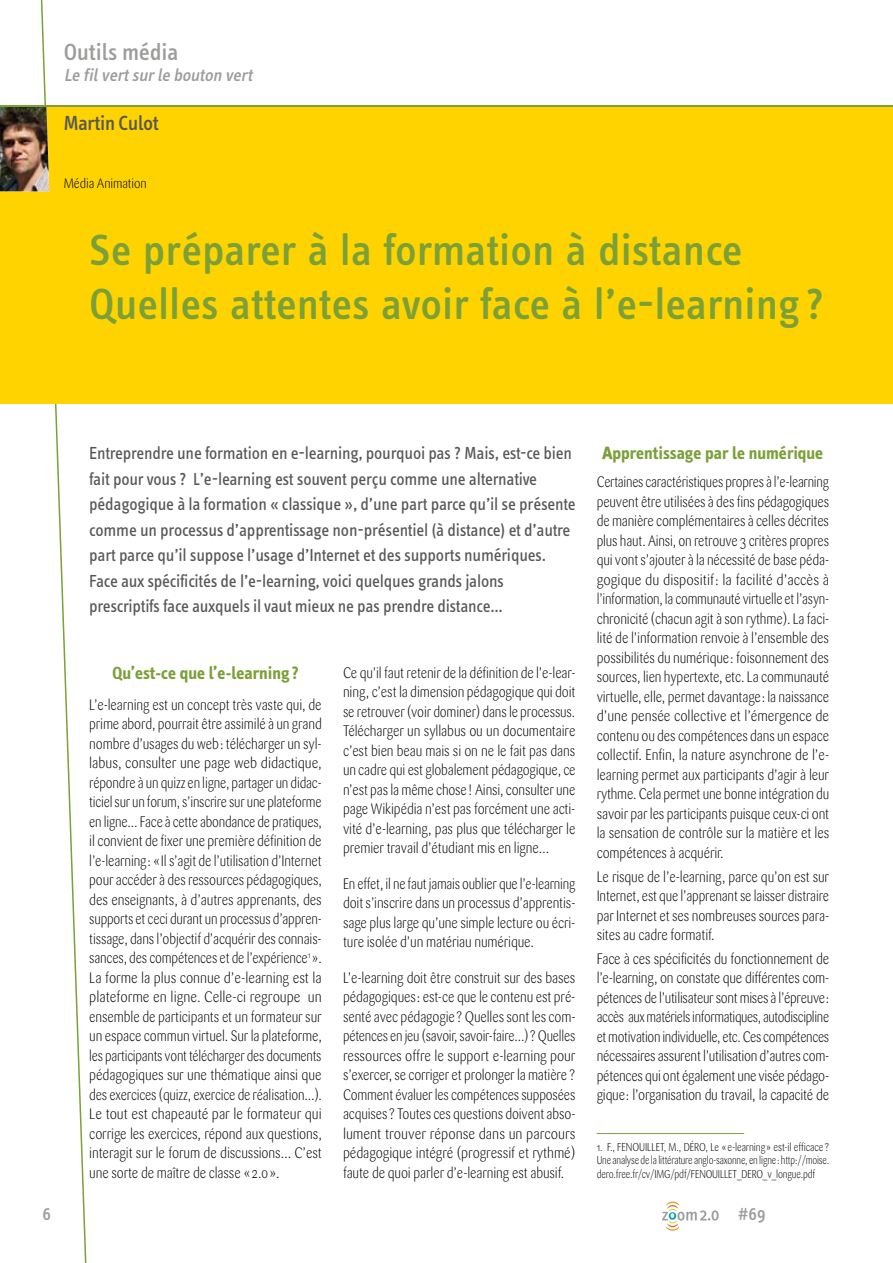
<style>
.page{position:relative;width:893px;height:1263px;background:#fff}
.page>*{position:absolute;margin:0;border:0;box-sizing:border-box;transform-origin:0 0}
.t1{font:500 45px/54px "Info Text";color:#7ba038}
.t2{font:500 24px "Info Text";color:#9d9d9c}
.t3{font:500 21px "Info Text";letter-spacing:-.01em;color:#575756}
.t4{font:18px/25.5px "Info Text";letter-spacing:-.01em;color:#575756;scale:.95 1}
.t5{font:700 18px "Info Text";color:#7ba038}
.t6{font:italic 500 18px "Info Text";color:#9d9d9c}
.t7{font:500 18px "Info Text";color:#9d9d9c}
.t8{font:300 15px/19.5px "Sari";letter-spacing:-.01em;color:#000;text-align:justify;scale:.86 1}
.t9{font:300 15px/19.5px "Sari";letter-spacing:-.01em;color:#000;text-align:justify;scale:.82 1}
.t10{font:300 15px/19.5px "Sari";letter-spacing:-.01em;color:#000;text-align:justify;scale:.85 1}
.t11{font:300 15px/19.5px "Sari";letter-spacing:-.01em;color:#000;text-align:justify;scale:.83 1}
.t12{font:300 13.5px "Sari";letter-spacing:-.01em;color:#000;scale:.88 1}
.t13{font:300 11.25px/13.5px "Sari";letter-spacing:-.015em;color:#000;text-align:justify;scale:.82 1}
</style>
<div class="page">
<svg style="left:662px;top:1201px;width:57px;height:30px"></svg>
<svg style="left:40px;top:0;width:47px;height:1263px"></svg>
<div style="left:0;top:361px;width:893px;height:43px;background:#ffd300"></div>
<div style="left:0;top:106px;width:893px;height:255px;background:#ffd300"></div>
<img style="left:0;top:106px;width:49px;height:85px">
<hr style="left:0;top:105px;width:893px;height:1px;background:#7ba038">
<hr style="left:597px;top:1133px;width:147px;height:1px;background:#7ba038">
<h2 class="t2" style="left:64px;top:38px;width:116px">Outils média</h2>
<p class="t6" style="left:64px;top:64px;width:194px">Le filvertsurle bouton vert</p>
<h3 class="t3" style="left:64px;top:111px;width:96px">Martin Culot</h3>
<p class="t12" style="left:64px;top:176px;width:96px">Média Animation</p>
<h1 class="t1" style="left:89px;top:223px;width:736px">Se préparer à la formation à distance<br>Quelles attentes avoir face à l’e-learning ?</h1>
<p class="t4" style="left:89px;top:440px;width:513px">Entreprendre une formation en e-learning, pourquoi pas ? Mais, est-ce bien fait pour vous ? L’e-learning est souvent perçu comme une alternative pédagogique à la formation « classique », d’une part parce qu’il se présente comme un processus d’apprentissage non-présentiel (à distance) et d’autre part parce qu’il suppose l’usage d’Internet et des supports numériques.<br>Face aux spécificités de l’e-learning, voici quelques grands jalons prescriptifs face auxquels il vaut mieux ne pas prendre distance…</p>
<p class="t5" style="left:112px;top:663px;width:188px">Qu’est-ce que l’e-learning ?</p>
<p class="t8" style="left:89px;top:695px;width:272px">L’e-learning est un concept très vaste qui, de prime abord, pourrait être assimilé à un grand nombre d’usages du web: télécharger un syl&shy;labus, consulter une page web didactique, répondre à un quizz en ligne, partager un didac&shy;ticiel sur un forum, s’inscrire sur une plateforme en ligne… Face à cette abondance de pratiques, il convient de fixer une première définition de l’e-learning: «Il s’agit de l’utilisation d’Internet pour accéder à des ressources pédagogiques, des enseignants, à d’autres apprenants, des supports et ceci durant un processus d’appren&shy;tissage, dans l’objectif d’acquérir des connais&shy;sances, des compétences et de l’expérience<sup>1</sup>».<br>La forme la plus connue d’e-learning est la plateforme en ligne. Celle-ci regroupe un ensemble de participants et un formateur sur un espace commun virtuel. Sur la plateforme, les participants vont télécharger des documents pédagogiques sur une thématique ainsi que des exercices (quizz, exercice de réalisation…).<br>Le tout est chapeauté par le formateur qui corrige les exercices, répond aux questions, interagit sur le forum de discussions… C’est une sorte de maître de classe «2.0».</p>
<p class="t10" style="left:343px;top:663px;width:275px">Ce qu’il faut retenir de la définition de l’e-lear&shy;ning, c’est la dimension pédagogique qui doit se retrouver (voir dominer) dans le processus.<br>Télécharger un syllabus ou un documentaire c’est bien beau mais si on ne le fait pas dans un cadre qui est globalement pédagogique, ce n’est pas la même chose! Ainsi, consulter une page Wikipédia n’est pas forcément une acti&shy;vité d’e-learning, pas plus que télécharger le premier travail d’étudiant mis en ligne…</p>
<p class="t11" style="left:343px;top:874px;width:282px">En effet, il ne faut jamais oublier que l’e-learning doit s’inscrire dans un processus d’apprentis&shy;sage plus large qu’une simple lecture ou écri&shy;ture isolée d’un matériau numérique.</p>
<p class="t8" style="left:343px;top:968px;width:272px">L’e-learning doit être construit sur des bases pédagogiques: est-ce que le contenu est pré&shy;senté avec pédagogie? Quelles sont les com&shy;pétences en jeu (savoir, savoir-faire…)? Quelles ressources offre le support e-learning pour s’exercer, se corriger et prolonger la matière?<br>Comment évaluer les compétences supposées acquises? Toutes ces questions doivent abso&shy;lument trouver réponse dans un parcours pédagogique intégré (progressif et rythmé) faute de quoi parler d’e-learning est abusif.</p>
<p class="t5" style="left:603px;top:443px;width:222px">Apprentissage par le numérique</p>
<p class="t9" style="left:597px;top:473px;width:285px">Certaines caractéristiques propres à l’e-learning peuvent être utilisées à des fins pédagogiques de manière complémentaires à celles décrites plus haut. Ainsi, on retrouve 3 critères propres qui vont s’ajouter à la nécessité de base péda&shy;gogique du dispositif: la facilité d’accès à l’information, la communauté virtuelle et l’asyn&shy;chronicité (chacun agit à son rythme). La faci&shy;lité de l’information renvoie à l’ensemble des possibilités du numérique: foisonnement des sources, lien hypertexte, etc. La communauté virtuelle, elle, permet davantage: la naissance d’une pensée collective et l’émergence de contenu ou des compétences dans un espace collectif. Enfin, la nature asynchrone de l’e&shy;learning permet aux participants d’agir à leur rythme. Cela permet une bonne intégration du savoir par les participants puisque ceux-ci ont la sensation de contrôle sur la matière et les compétences à acquérir.</p>
<p class="t8" style="left:597px;top:867px;width:272px">Le risque de l’e-learning, parce qu’on est sur Internet, est que l’apprenant se laisser distraire par Internet et ses nombreuses sources para&shy;sites au cadre formatif.</p>
<p class="t8" style="left:597px;top:949px;width:272px">Face à ces spécificités du fonctionnement de l’e-learning, on constate que différentes com&shy;pétences de l’utilisateur sont mises à l’épreuve: accès aux matériels informatiques, autodiscipline et motivation individuelle, etc. Ces compétences nécessaires assurent l’utilisation d’autres com&shy;pétences qui ont également une visée pédago&shy;gique: l’organisation du travail, la capacité de</p>
<p class="t13" style="left:597px;top:1140px;width:285px">1. F., FENOUILLET, M., DÉRO, Le «e-learning» est-il efficace?<br>Une analyse de la littérature anglo-saxonne, en ligne: http://moise. dero.free.fr/cv/IMG/pdf/FENOUILLET_DERO_v_longue.pdf</p>
<p class="t7" style="left:43px;top:1204px;width:10px">6</p>
<p class="t7" style="left:738px;top:1204px;width:29px">#69</p>
</div>
